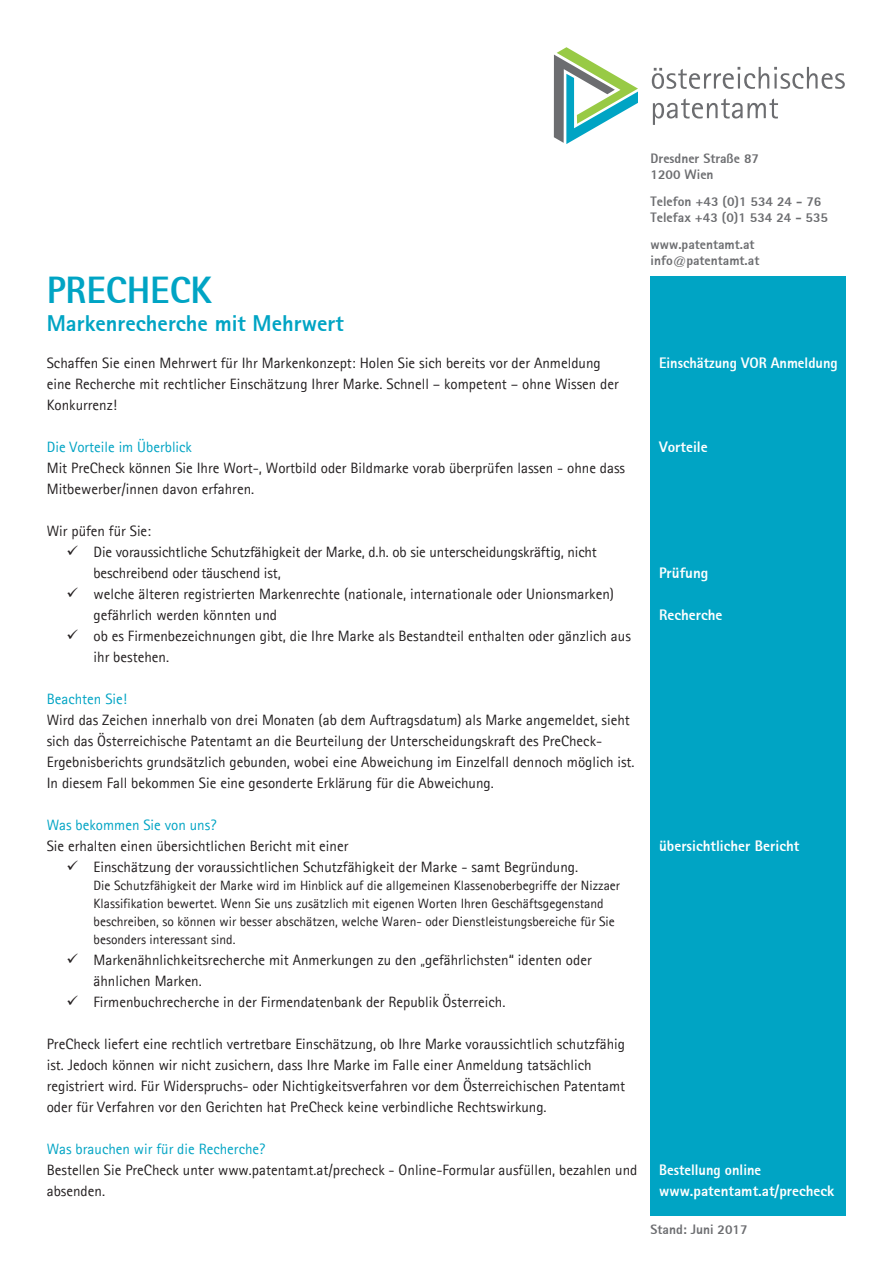
<style>
.page{position:relative;width:893px;height:1263px;background:#fff}
.page>*{position:absolute;margin:0;border:0;box-sizing:border-box;transform-origin:0 0}
.t1{font:800 37.5px "Agfa Rotis Sans Serif";color:#00a4c4}
.t2{font:800 22.5px "Agfa Rotis Sans Serif";color:#00a4c4}
.t3{font:15px/21px "Agfa Rotis Sans Serif";color:#231f20}
.t4{font:15px "Agfa Rotis Sans Serif";color:#00a4c4}
.t5{font:800 15px "Agfa Rotis Sans Serif";color:#fff}
.t6{font:800 15px "Agfa Rotis Sans Serif";color:#fff;scale:.96 1}
.t7{font:13.5px/18px "Agfa Rotis Sans Serif";color:#231f20}
.t8{font:800 13.5px "Agfa Rotis Sans Serif";color:#6c6d70}
</style>
<div class="page">
<svg style="left:653px;top:98px;width:125px;height:27px"></svg>
<svg style="left:652px;top:67px;width:193px;height:22px"></svg>
<svg style="left:554px;top:47px;width:84px;height:97px"></svg>
<div style="left:651px;top:276px;width:195px;height:940px;background:#00a4c4"></div>
<p class="t1" style="left:47px;top:266px;width:167px">PRECHECK</p>
<p class="t2" style="left:47px;top:309px;width:299px">Markenrecherche mit Mehrwert</p>
<p class="t3" style="left:47px;top:352px;width:574px">Schaffen Sie einen Mehrwert für Ihr Markenkonzept: Holen Sie sich bereits vor der Anmeldung eine Recherche mit rechtlicher Einschätzung Ihrer Marke. Schnell – kompetent – ohne Wissen der<br>Konkurrenz!</p>
<p class="t4" style="left:47px;top:438px;width:147px">Die Vorteile im Überblick</p>
<p class="t3" style="left:47px;top:457px;width:580px">Mit PreCheck können Sie Ihre Wort-, Wortbild oder Bildmarke vorab überprüfen lassen - ohne dass<br>Mitbewerber/innen davon erfahren.</p>
<p class="t3" style="left:47px;top:520px;width:106px">Wir püfen für Sie:</p>
<p class="t3" style="left:94px;top:541px;width:505px">Die voraussichtliche Schutzfähigkeit der Marke, d.h. ob sie unterscheidungskräftig, nicht beschreibend oder täuschend ist,</p>
<p class="t3" style="left:94px;top:583px;width:522px">welche älteren registrierten Markenrechte (nationale, internationale oder Unionsmarken) gefährlich werden könnten und</p>
<p class="t3" style="left:94px;top:625px;width:539px">ob es Firmenbezeichnungen gibt, die Ihre Marke als Bestandteil enthalten oder gänzlich aus ihr bestehen.</p>
<p class="t4" style="left:47px;top:690px;width:82px">Beachten Sie!</p>
<p class="t3" style="left:47px;top:709px;width:589px">Wird das Zeichen innerhalb von drei Monaten (ab dem Auftragsdatum) als Marke angemeldet, sieht sich das Österreichische Patentamt an die Beurteilung der Unterscheidungskraft des PreCheck-Ergebnisberichts grundsätzlich gebunden, wobei eine Abweichung im Einzelfall dennoch möglich ist.<br>In diesem Fall bekommen Sie eine gesonderte Erklärung für die Abweichung.</p>
<p class="t4" style="left:47px;top:816px;width:171px">Was bekommen Sie von uns?</p>
<p class="t3" style="left:47px;top:835px;width:303px">Sie erhalten einen übersichtlichen Bericht mit einer</p>
<p class="t3" style="left:94px;top:856px;width:486px">Einschätzung der voraussichtlichen Schutzfähigkeit der Marke - samt Begründung.</p>
<p class="t7" style="left:94px;top:876px;width:528px">Die Schutzfähigkeit der Marke wird im Hinblick auf die allgemeinen Klassenoberbegriffe der Nizzaer Klassifikation bewertet. Wenn Sie uns zusätzlich mit eigenen Worten Ihren Geschäftsgegenstand beschreiben, so können wir besser abschätzen, welche Waren- oder Dienstleistungsbereiche für Sie besonders interessant sind.</p>
<p class="t3" style="left:94px;top:949px;width:500px">Markenähnlichkeitsrecherche mit Anmerkungen zu den „gefährlichsten“ identen oder ähnlichen Marken.</p>
<p class="t3" style="left:94px;top:991px;width:413px">Firmenbuchrecherche in der Firmendatenbank der Republik Österreich.</p>
<p class="t3" style="left:47px;top:1033px;width:580px">PreCheck liefert eine rechtlich vertretbare Einschätzung, ob Ihre Marke voraussichtlich schutzfähig ist. Jedoch können wir nicht zusichern, dass Ihre Marke im Falle einer Anmeldung tatsächlich registriert wird. Für Widerspruchs- oder Nichtigkeitsverfahren vor dem Österreichischen Patentamt oder für Verfahren vor den Gerichten hat PreCheck keine verbindliche Rechtswirkung.</p>
<p class="t4" style="left:47px;top:1140px;width:220px">Was brauchen wir für die Recherche?</p>
<p class="t3" style="left:47px;top:1159px;width:592px">Bestellen Sie PreCheck unter www.patentamt.at/precheck - Online-Formular ausfüllen, bezahlen und absenden.</p>
<p class="t8" style="left:651px;top:149px;width:110px">Dresdner Straße 87</p>
<p class="t8" style="left:651px;top:166px;width:65px">1200 Wien</p>
<p class="t8" style="left:651px;top:193px;width:172px">Telefon +43 (0)1 534 24 - 76</p>
<p class="t8" style="left:651px;top:209px;width:179px">Telefax +43 (0)1 534 24 - 535</p>
<p class="t8" style="left:651px;top:236px;width:105px">www.patentamt.at</p>
<p class="t8" style="left:651px;top:252px;width:110px">info@patentamt.at</p>
<p class="t6" style="left:659px;top:353px;width:188px">Einschätzung VOR Anmeldung</p>
<p class="t5" style="left:659px;top:437px;width:50px">Vorteile</p>
<p class="t5" style="left:659px;top:563px;width:51px">Prüfung</p>
<p class="t5" style="left:659px;top:605px;width:65px">Recherche</p>
<p class="t5" style="left:659px;top:836px;width:142px">übersichtlicher Bericht</p>
<p class="t6" style="left:659px;top:1160px;width:108px">Bestellung online</p>
<p class="t5" style="left:659px;top:1181px;width:177px">www.patentamt.at/precheck</p>
<p class="t8" style="left:651px;top:1221px;width:99px">Stand: Juni 2017</p>
</div>
